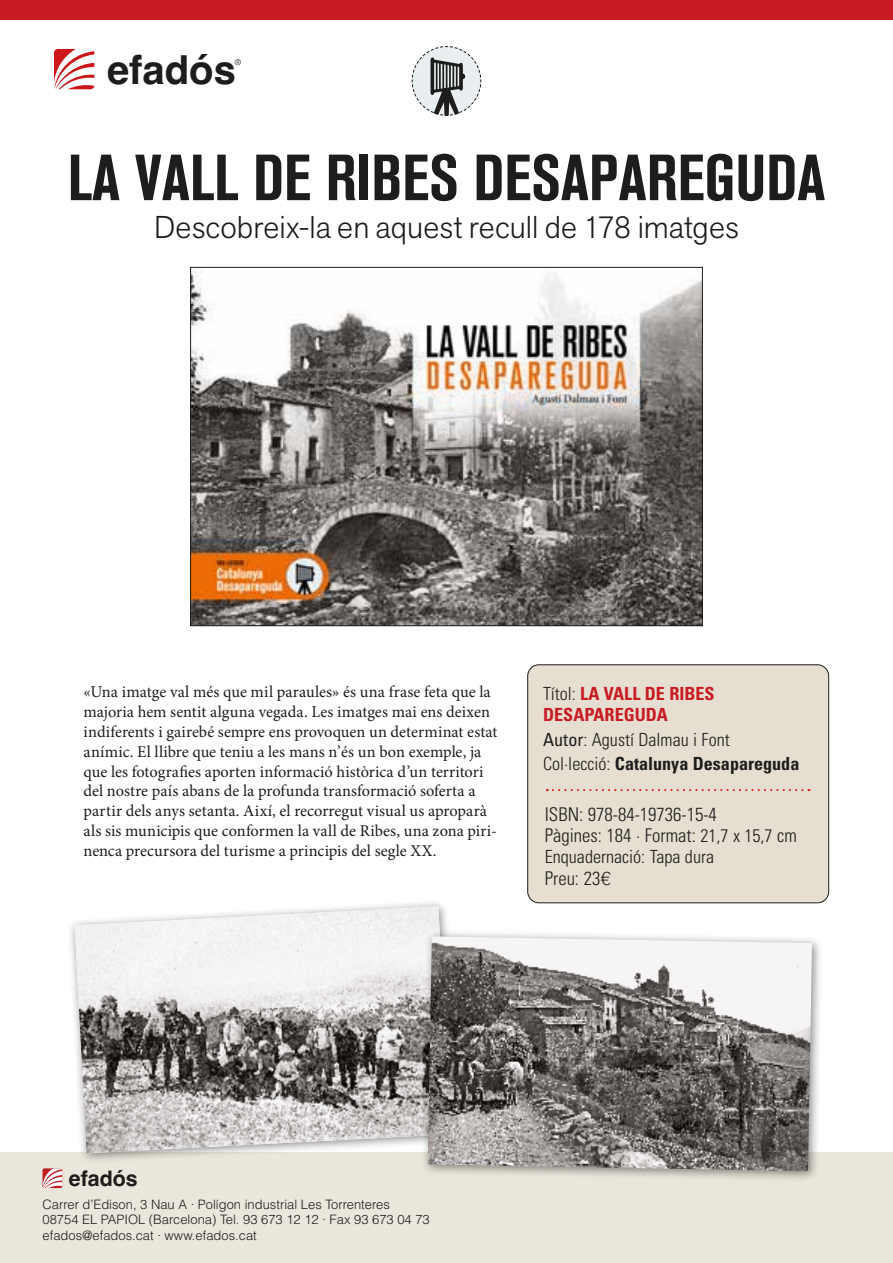
<style>
.page{position:relative;width:893px;height:1263px;background:#fff}
.page>*{position:absolute;margin:0;border:0;box-sizing:border-box;transform-origin:0 0}
.t1{font:64.5px "Akzidenz Grotesk BQ Bd Cnd Alt";color:#1d1d1b}
.t2{font:700 40.05px "Helvetica";color:#1d1d1b}
.t3{font:300 31.2px "Akzid Grtsk Next";letter-spacing:.005em;color:#1d1d1b}
.t4{font:700 21.45px "Helvetica";color:#1d1d1b}
.t5{font:300 condensed 18.9px/21.3px "Univers LT Std";color:#1d1d1b}
.t6{font:300 condensed 18.15px/24px "Univers LT Std";color:#1d1d1b}
.t7{font:700 condensed 18.15px/21.1px "Univers LT Std";color:#c91b24}
.t8{font:16.5px/19.8px "Minion Pro";color:#1d1d1b}
.t9{font:300 12.9px/15.6px "Helvetica LT Std";color:#1d1d1b}
.t10{font:300 8.1px "Helvetica Neue";color:#1d1d1b}
.s1{font-weight:300;color:#1d1d1b}
.s2{font-weight:400}
.s3{font-weight:700}
.s4{font-size:18.15px}
.s5{font-family:"Helvetica";font-stretch:normal}
</style>
<div class="page">
<div style="left:0;top:1152px;width:893px;height:111px;background:#ebe6db"></div>
<svg style="left:43px;top:1168px;width:19px;height:20px"></svg>
<div style="left:0;top:0;width:893px;height:19px;background:#c91b24"></div>
<svg style="left:54px;top:49px;width:40px;height:40px"></svg>
<img style="left:192px;top:270px;width:509px;height:354px">
<div style="left:528px;top:665px;width:301px;height:238px;background:#e6dfd1;border-radius:11px"></div>
<div style="left:527px;top:664px;width:302px;height:239px;border:1px solid #1d1d1b;border-radius:11px"></div>
<svg style="left:547px;top:789px;width:262px;height:2px"></svg>
<svg style="left:411px;top:46px;width:71px;height:70px"></svg>
<div style="left:67px;top:899px;width:394px;height:264px;background:#1d1d1b;opacity:.5"></div>
<img style="left:75px;top:906px;width:375px;height:247px">
<div style="left:420px;top:929px;width:403px;height:252px;background:#1d1d1b;opacity:.5"></div>
<img style="left:428px;top:936px;width:384px;height:235px">
<h2 class="t2" style="left:107px;top:46px;width:130px">efadós</h2>
<p class="t10" style="left:235px;top:56px;width:8px">®</p>
<h1 class="t1" style="left:68px;top:141px;width:759px">LA VALL DE RIBES DESAPAREGUDA</h1>
<h3 class="t3" style="left:154px;top:207px;width:586px">Descobreix-la en aquest recull de 178 imatges</h3>
<p class="t8" style="left:84px;top:682px;width:415px">«Una imatge val més que mil paraules» és una frase feta que la majoria hem sentit alguna vegada. Les imatges mai ens deixen indiferents i gairebé sempre ens provoquen un determinat estat anímic. El llibre que teniu a les mans n’és un bon exemple, ja que les fotografies aporten informació històrica d’un territori del nostre país abans de la profunda transformació soferta a partir dels anys setanta. Així, el recorregut visual us aproparà als sis municipis que conformen la vall de Ribes, una zona piri&shy;nenca precursora del turisme a principis del segle XX.</p>
<p class="t7" style="left:543px;top:683px;width:173px"><span class="s1">Títol:</span> LA VALL DE RIBES<br>DESAPAREGUDA</p>
<p class="t6" style="left:543px;top:727px;width:258px"><span class="s2">Autor</span>: Agustí Dalmau i Font<br>Col·lecció: <span class="s3">Catalunya Desapareguda</span></p>
<p class="t5" style="left:545px;top:804px;width:254px">ISBN: 978-84-19736-15-4<br>Pàgines: 184 · Format: <span class="s4">21,7 x 15,7</span> cm</p>
<p class="t6" style="left:545px;top:845px;width:171px">Enquadernació: Tapa dura</p>
<p class="t5" style="left:545px;top:867px;width:67px">Preu: 23<span class="s5">€</span></p>
<h3 class="t4" style="left:69px;top:1165px;width:70px">efadós</h3>
<p class="t9" style="left:43px;top:1196px;width:389px">Carrer d’Edison, 3 Nau A · Polígon industrial Les Torrenteres<br>08754 EL PAPIOL (Barcelona) Tel. 93 673 12 12 · Fax 93 673 04 73 efados@efados.cat · www.efados.cat</p>
</div>
